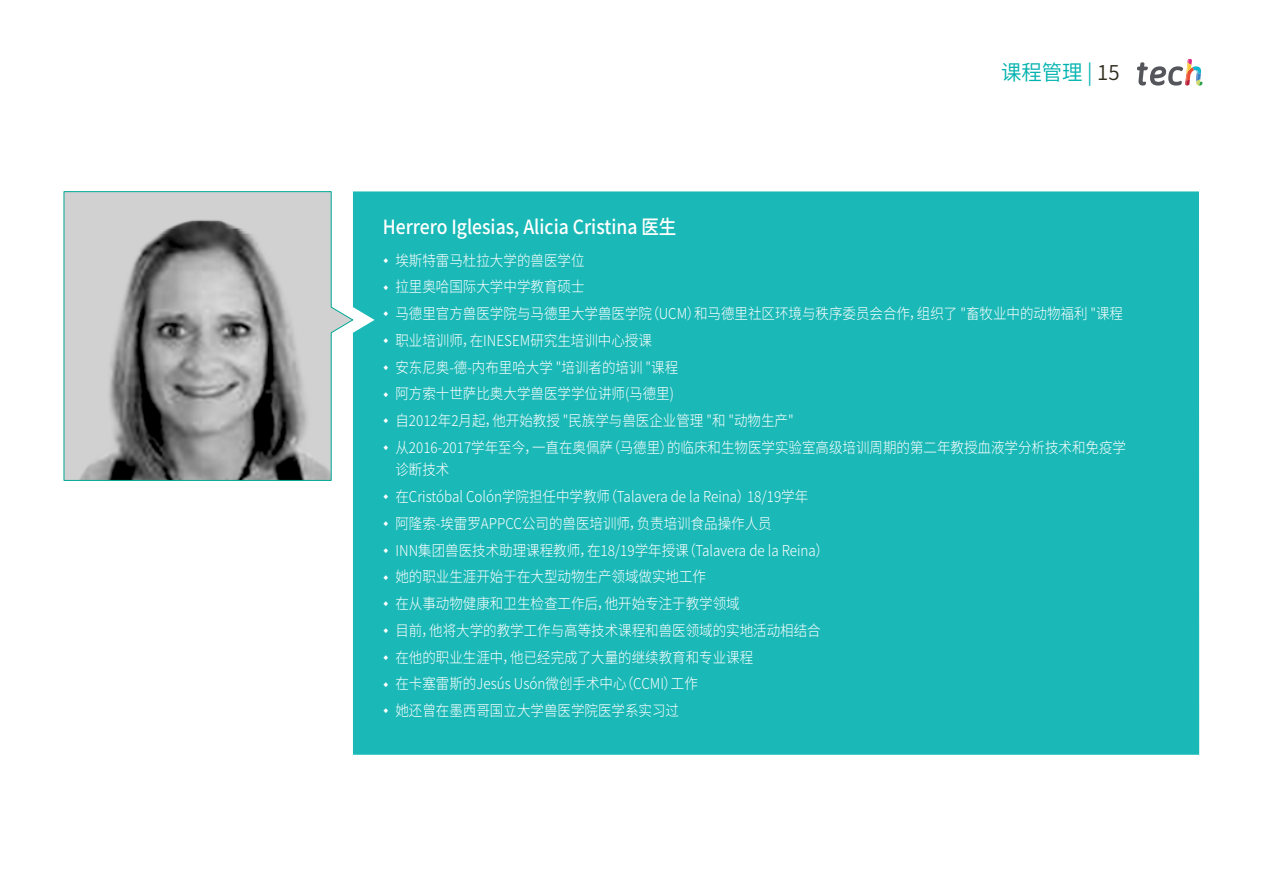
<style>
.page{position:relative;width:1263px;height:893px;background:#fff}
.page>*{position:absolute;margin:0;border:0;box-sizing:border-box;transform-origin:0 0}
.t1{font:21px "Source Han Sans CN";color:#00b2af}
.t2{font:500 19.5px "Source Han Sans CN";color:#fff;scale:.9 1}
.t3{font:300 15px/26.7px "Source Han Sans CN";color:#fff;scale:.9 1}
.s1{color:#312e20}
</style>
<div class="page">
<svg style="left:1137px;top:59px;width:65px;height:27px"></svg>
<div style="left:353px;top:191px;width:846px;height:564px;background:#1ab9b7"></div>
<svg style="left:64px;top:191px;width:289px;height:290px;background:#a6a8a7"></svg>
<svg style="left:384px;top:258px;width:4px;height:5px"></svg>
<svg style="left:384px;top:285px;width:4px;height:5px"></svg>
<svg style="left:384px;top:311px;width:4px;height:5px"></svg>
<svg style="left:384px;top:338px;width:4px;height:5px"></svg>
<svg style="left:384px;top:365px;width:4px;height:5px"></svg>
<svg style="left:384px;top:392px;width:4px;height:5px"></svg>
<svg style="left:384px;top:418px;width:4px;height:5px"></svg>
<svg style="left:384px;top:445px;width:4px;height:5px"></svg>
<svg style="left:384px;top:494px;width:4px;height:5px"></svg>
<svg style="left:384px;top:521px;width:4px;height:5px"></svg>
<svg style="left:384px;top:548px;width:4px;height:5px"></svg>
<svg style="left:384px;top:575px;width:4px;height:5px"></svg>
<svg style="left:384px;top:601px;width:4px;height:5px"></svg>
<svg style="left:384px;top:628px;width:4px;height:5px"></svg>
<svg style="left:384px;top:655px;width:4px;height:5px"></svg>
<svg style="left:384px;top:682px;width:4px;height:5px"></svg>
<svg style="left:384px;top:708px;width:4px;height:5px"></svg>
<h1 class="t1" style="left:1001px;top:61px;width:120px">课程管理 | <span class="s1">15</span></h1>
<h2 class="t2" style="left:383px;top:216px;width:328px">Herrero Iglesias, Alicia Cristina 医生</h2>
<p class="t3" style="left:395px;top:247px;width:813px">埃斯特雷马杜拉大学的兽医学位<br>拉里奥哈国际大学中学教育硕士<br>马德里官方兽医学院与马德里大学兽医学院（UCM）和马德里社区环境与秩序委员会合作，组织了 "畜牧业中的动物福利 "课程职业培训师，在INESEM研究生培训中心授课<br>安东尼奥-德-内布里哈大学 "培训者的培训 "课程<br>阿方索十世萨比奥大学兽医学学位讲师(马德里)<br>自2012年2月起，他开始教授 "民族学与兽医企业管理 "和 "动物生产"<br>从2016-2017学年至今，一直在奥佩萨（马德里）的临床和生物医学实验室高级培训周期的第二年教授血液学分析技术和免疫学</p>
<p class="t3" style="left:395px;top:457px;width:483px">诊断技术<br>在Cristóbal Colón学院担任中学教师（Talavera de la Reina）18/19学年<br>阿隆索-埃雷罗APPCC公司的兽医培训师，负责培训食品操作人员<br>INN集团兽医技术助理课程教师，在18/19学年授课（Talavera de la Reina）她的职业生涯开始于在大型动物生产领域做实地工作<br>在从事动物健康和卫生检查工作后，他开始专注于教学领域<br>目前，他将大学的教学工作与高等技术课程和兽医领域的实地活动相结合在他的职业生涯中，他已经完成了大量的继续教育和专业课程<br>在卡塞雷斯的Jesús Usón微创手术中心（CCMI）工作<br>她还曾在墨西哥国立大学兽医学院医学系实习过</p>
</div>
